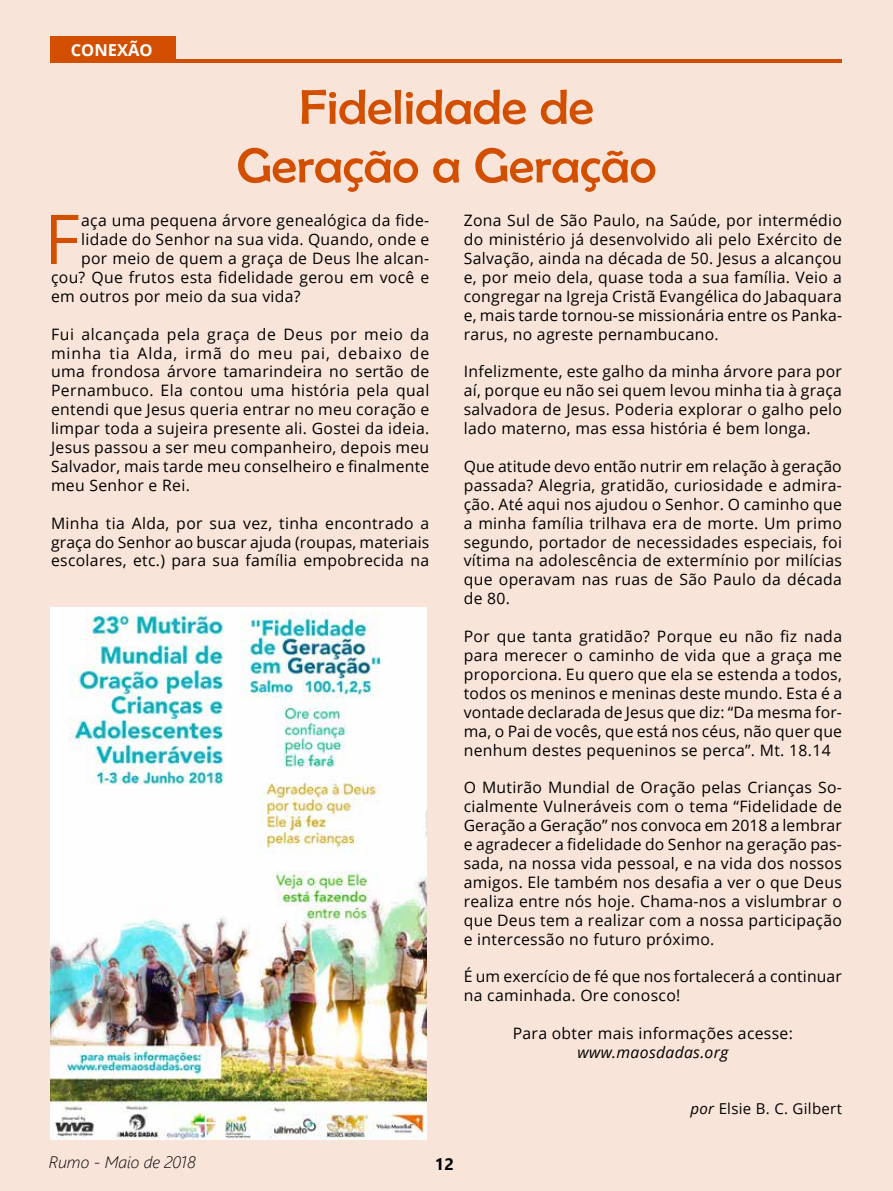
<style>
.page{position:relative;width:893px;height:1191px;background:#f8e4d9}
.page>*{position:absolute;margin:0;border:0;box-sizing:border-box;transform-origin:0 0}
.t1{font:68.7px "Open Sans";color:#d34f00}
.t2{font:49.5px/58.5px "Berlin Sans FB";color:#d34f00;text-align:center;scale:1.05 1}
.t3{font:italic 300 16.5px "Segoe UI";color:#000}
.t4{font:700 16.5px "Open Sans";color:#fff}
.t5{font:700 16.5px "Segoe UI";color:#000}
.t6{font:15.75px/18.9px "Open Sans";letter-spacing:.02em;color:#000;text-align:justify}
.t7{font:italic 15.75px "Open Sans";letter-spacing:.02em;color:#000}
.t8{font:15px "Open Sans";letter-spacing:.02em;color:#000}
.s1{font-style:italic}
</style>
<div class="page">
<div style="left:50px;top:36px;width:126px;height:25px;background:#d34f00"></div>
<hr style="left:50px;top:59px;width:792px;height:4px;background:#d34f00">
<img style="left:51px;top:607px;width:376px;height:533px">
<div style="left:293px;top:680px;width:9px;height:18px;background:#fff"></div>
<p class="t4" style="left:71px;top:39px;width:83px">CONEXÃO</p>
<h2 class="t2" style="left:237px;top:77px;width:401px">Fidelidade de<br>Geração a Geração</h2>
<h1 class="t1" style="left:44px;top:192px;width:37px">F</h1>
<p class="t6" style="left:81px;top:211px;width:350px">aça uma pequena árvore genealógica da fide-</p>
<p class="t6" style="left:81px;top:229px;width:350px">lidade do Senhor na sua vida. Quando, onde e</p>
<p class="t6" style="left:81px;top:248px;width:350px">por meio de quem a graça de Deus lhe alcan-</p>
<p class="t6" style="left:51px;top:267px;width:380px">çou? Que frutos esta fidelidade gerou em você e</p>
<p class="t6" style="left:51px;top:286px;width:251px">em outros por meio da sua vida?</p>
<p class="t6" style="left:51px;top:324px;width:380px">Fui alcançada pela graça de Deus por meio da minha tia Alda, irmã do meu pai, debaixo de uma frondosa árvore tamarindeira no sertão de Pernambuco. Ela contou uma história pela qual entendi que Jesus queria entrar no meu coração e limpar toda a sujeira presente ali. Gostei da ideia.<br>Jesus passou a ser meu companheiro, depois meu Salvador, mais tarde meu conselheiro e finalmente meu Senhor e Rei.</p>
<p class="t6" style="left:51px;top:513px;width:380px">Minha tia Alda, por sua vez, tinha encontrado a graça do Senhor ao buscar ajuda (roupas, materiais escolares, etc.) para sua família empobrecida na</p>
<p class="t6" style="left:464px;top:211px;width:380px">Zona Sul de São Paulo, na Saúde, por intermédio do ministério já desenvolvido ali pelo Exército de Salvação, ainda na década de 50. Jesus a alcançou e, por meio dela, quase toda a sua família. Veio a congregar na Igreja Cristã Evangélica do Jabaquara e, mais tarde tornou-se missionária entre os Panka&shy;rarus, no agreste pernambucano.</p>
<p class="t6" style="left:464px;top:362px;width:380px">Infelizmente, este galho da minha árvore para por aí, porque eu não sei quem levou minha tia à graça salvadora de Jesus. Poderia explorar o galho pelo lado materno, mas essa história é bem longa.</p>
<p class="t6" style="left:464px;top:456px;width:380px">Que atitude devo então nutrir em relação à geração passada? Alegria, gratidão, curiosidade e admira&shy;ção. Até aqui nos ajudou o Senhor. O caminho que a minha família trilhava era de morte. Um primo segundo, portador de necessidades especiais, foi vítima na adolescência de extermínio por milícias que operavam nas ruas de São Paulo da década de 80.</p>
<p class="t6" style="left:464px;top:626px;width:380px">Por que tanta gratidão? Porque eu não fiz nada para merecer o caminho de vida que a graça me proporciona. Eu quero que ela se estenda a todos, todos os meninos e meninas deste mundo. Esta é a vontade declarada de Jesus que diz: “Da mesma for&shy;ma, o Pai de vocês, que está nos céus, não quer que nenhum destes pequeninos se perca”. Mt. 18.14</p>
<p class="t6" style="left:464px;top:778px;width:380px">O Mutirão Mundial de Oração pelas Crianças So&shy;cialmente Vulneráveis com o tema “Fidelidade de Geração a Geração” nos convoca em 2018 a lembrar e agradecer a fidelidade do Senhor na geração pas&shy;sada, na nossa vida pessoal, e na vida dos nossos amigos. Ele também nos desafia a ver o que Deus realiza entre nós hoje. Chama-nos a vislumbrar o que Deus tem a realizar com a nossa participação e intercessão no futuro próximo.</p>
<p class="t6" style="left:464px;top:967px;width:380px">É um exercício de fé que nos fortalecerá a continuar na caminhada. Ore conosco!</p>
<p class="t6" style="left:513px;top:1023px;width:282px">Para obter mais informações acesse:</p>
<p class="t7" style="left:577px;top:1041px;width:152px">www.maosdadas.org</p>
<p class="t3" style="left:49px;top:1150px;width:148px">Rumo - Maio de 2018</p>
<p class="t5" style="left:435px;top:1150px;width:20px">12</p>
<p class="t8" style="left:691px;top:1098px;width:153px"><span class="s1">por</span> Elsie B. C. Gilbert</p>
</div>
